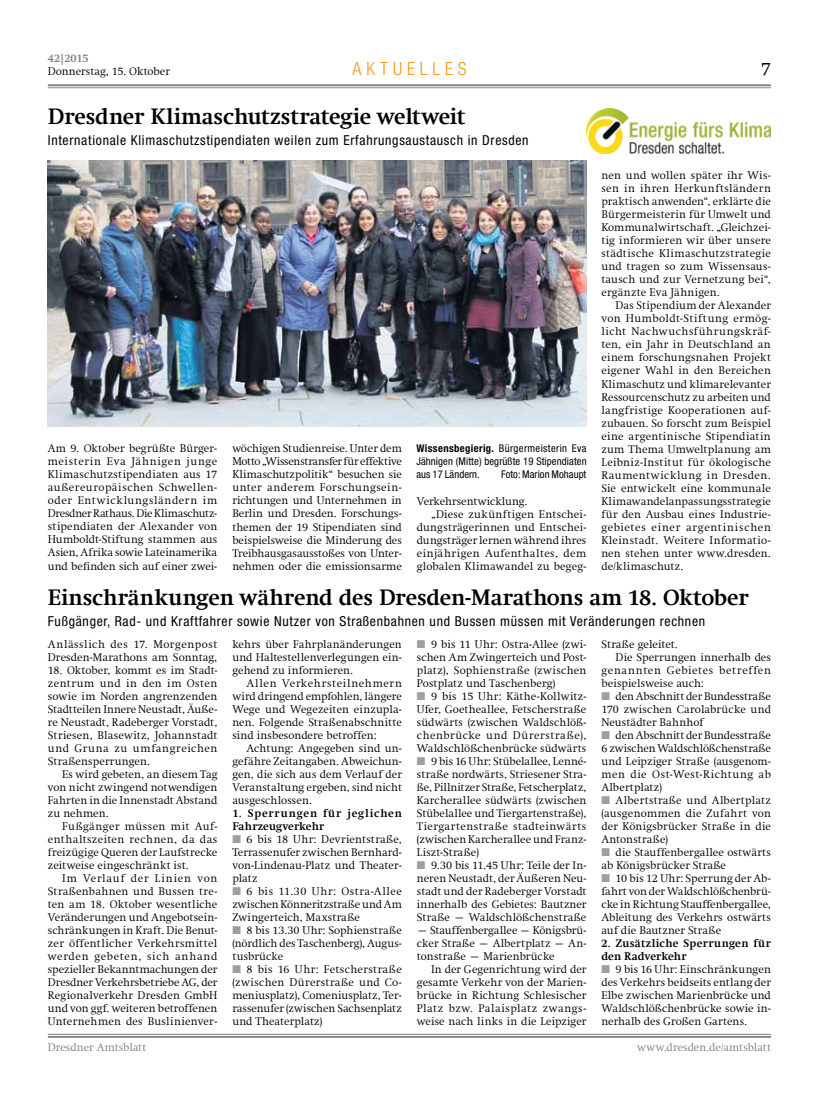
<style>
.page{position:relative;width:833px;height:1117px;background:#fff}
.page>*{position:absolute;margin:0;border:0;box-sizing:border-box;transform-origin:0 0}
.t1{font:700 22.5px "Swift Com";letter-spacing:-.01em;color:#000}
.t2{font:300 18.75px "Swift Com";color:#000}
.t3{font:300 condensed 18.12px "Helvetica Neue";letter-spacing:.265em;color:#f7941e}
.t4{font:condensed 13.75px "Helvetica Neue";letter-spacing:.05em;color:#000}
.t5{font:300 11.25px/13px "Swift Com";letter-spacing:.01em;color:#000;text-align:justify}
.t6{font:300 11.25px/13px "Swift Com";letter-spacing:.03em;color:#000}
.t7{font:300 11.25px "Swift Com";letter-spacing:.005em;color:#808285}
.t8{font:700 11.25px/13px "Swift Com";letter-spacing:.06em;color:#000}
.t9{font:700 11.25px/13px "Swift Com";letter-spacing:.03em;color:#000}
.t10{font:300 11.25px "Swift Com";letter-spacing:.045em;color:#000}
.t11{font:300 11.25px "Swift Com";letter-spacing:.065em;color:#000}
.t12{font:700 11.25px "Swift Com";color:#808285}
.t13{font:condensed 10.62px/13px "Helvetica Neue";letter-spacing:.01em;color:#000;text-align:justify}
.s1{font-weight:700}
.s2{color:#9d9fa2}
</style>
<div class="page">
<hr style="left:48px;top:87px;width:723px;height:1px;background:#808285">
<hr style="left:48px;top:84px;width:723px;height:2px;background:#808285">
<hr style="left:48px;top:1033px;width:723px;height:1px;background:#808285">
<hr style="left:48px;top:1035px;width:723px;height:2px;background:#808285">
<img style="left:48px;top:161px;width:538px;height:265px">
<img style="left:586px;top:109px;width:185px;height:44px">
<p class="t12" style="left:48px;top:52px;width:42px">42|2015</p>
<p class="t5" style="left:48px;top:65px;width:124px">Donnerstag, 15. Oktober</p>
<h3 class="t3" style="left:352px;top:58px;width:114px">AKTUELLES</h3>
<h1 class="t1" style="left:48px;top:103px;width:419px">Dresdner Klimaschutzstrategie weltweit</h1>
<p class="t4" style="left:48px;top:132px;width:482px">Internationale Klimaschutzstipendiaten weilen zum Erfahrungsaustausch in Dresden</p>
<p class="t5" style="left:48px;top:442px;width:171px">Am 9. Oktober begrüßte Bürger&shy;meisterin Eva Jähnigen junge Klimaschutzstipendiaten aus 17 außereuropäischen Schwellen&shy;oder Entwicklungsländern im Dresdner Rathaus. Die Klimaschutz&shy;stipendiaten der Alexander von Humboldt-Stiftung stammen aus Asien, Afrika sowie Lateinamerika und befinden sich auf einer zwei-</p>
<p class="t5" style="left:232px;top:442px;width:171px">wöchigen Studienreise. Unter dem Motto „Wissenstransfer für effektive Klimaschutzpolitik“ besuchen sie unter anderem Forschungsein&shy;richtungen und Unternehmen in Berlin und Dresden. Forschungs&shy;themen der 19 Stipendiaten sind beispielsweise die Minderung des Treibhausgasausstoßes von Unter&shy;nehmen oder die emissionsarme</p>
<p class="t13" style="left:416px;top:442px;width:172px"><span class="s1">Wissensbegierig.</span> Bürgermeisterin Eva Jähnigen (Mitte) begrüßte 19 Stipendiaten aus 17 Ländern.</p>
<p class="t13" style="left:501px;top:468px;width:87px">Foto: Marion Mohaupt</p>
<p class="t5" style="left:417px;top:494px;width:112px">Verkehrsentwicklung.</p>
<p class="t5" style="left:431px;top:507px;width:157px">„Diese zukünftigen Entschei-</p>
<p class="t5" style="left:417px;top:520px;width:171px">dungsträgerinnen und Entschei-</p>
<p class="t5" style="left:417px;top:533px;width:171px">dungsträger lernen während ihres</p>
<p class="t10" style="left:417px;top:546px;width:171px">einjährigen Aufenthaltes, dem</p>
<p class="t5" style="left:417px;top:559px;width:171px">globalen Klimawandel zu begeg-</p>
<h2 class="t2" style="left:761px;top:58px;width:12px">7</h2>
<p class="t5" style="left:601px;top:169px;width:171px">nen und wollen später ihr Wis&shy;sen in ihren Herkunftsländern praktisch anwenden“, erklärte die Bürgermeisterin für Umwelt und Kommunalwirtschaft. „Gleichzei&shy;tig informieren wir über unsere städtische Klimaschutzstrategie und tragen so zum Wissensaus&shy;tausch und zur Vernetzung bei“, ergänzte Eva Jähnigen.</p>
<p class="t5" style="left:601px;top:299px;width:171px;text-indent:14px">Das Stipendium der Alexander von Humboldt-Stiftung ermög&shy;licht Nachwuchsführungskräf&shy;ten, ein Jahr in Deutschland an einem forschungsnahen Projekt eigener Wahl in den Bereichen Klimaschutz und klimarelevanter Ressourcenschutz zu arbeiten und langfristige Kooperationen auf&shy;zubauen. So forscht zum Beispiel eine argentinische Stipendiatin zum Thema Umweltplanung am Leibniz-Institut für ökologische Raumentwicklung in Dresden.<br>Sie entwickelt eine kommunale Klimawandelanpassungsstrategie für den Ausbau eines Industrie&shy;gebietes einer argentinischen Kleinstadt. Weitere Informatio&shy;nen stehen unter www.dresden. de/klimaschutz.</p>
<h1 class="t1" style="left:48px;top:584px;width:702px">Einschränkungen während des Dresden-Marathons am 18. Oktober</h1>
<p class="t4" style="left:48px;top:613px;width:659px">Fußgänger, Rad- und Kraftfahrer sowie Nutzer von Straßenbahnen und Bussen müssen mit Veränderungen rechnen</p>
<p class="t6" style="left:48px;top:637px;width:171px">Anlässlich des 17. Morgenpost<br>Dresden-Marathons am Sonntag,</p>
<p class="t5" style="left:48px;top:663px;width:171px">18. Oktober, kommt es im Stadt&shy;zentrum und in den im Osten sowie im Norden angrenzenden Stadtteilen Innere Neustadt, Äuße&shy;re Neustadt, Radeberger Vorstadt, Striesen, Blasewitz, Johannstadt und Gruna zu umfangreichen Straßensperrungen.</p>
<p class="t5" style="left:48px;top:767px;width:171px;text-indent:14px">Es wird gebeten, an diesem Tag von nicht zwingend notwendigen Fahrten in die Innenstadt Abstand zu nehmen.</p>
<p class="t5" style="left:48px;top:819px;width:171px;text-indent:14px">Fußgänger müssen mit Auf&shy;enthaltszeiten rechnen, da das freizügige Queren der Laufstrecke zeitweise eingeschränkt ist.</p>
<p class="t5" style="left:48px;top:871px;width:171px;text-indent:14px">Im Verlauf der Linien von Straßenbahnen und Bussen tre&shy;ten am 18. Oktober wesentliche Veränderungen und Angebotsein&shy;schränkungen in Kraft. Die Benut&shy;zer öffentlicher Verkehrsmittel werden gebeten, sich anhand spezieller Bekanntmachungen der Dresdner Verkehrsbetriebe AG, der Regionalverkehr Dresden GmbH und von ggf. weiteren betroffenen Unternehmen des Buslinienver-</p>
<p class="t5" style="left:232px;top:637px;width:171px">kehrs über Fahrplanänderungen und Haltestellenverlegungen ein&shy;gehend zu informieren.</p>
<p class="t5" style="left:232px;top:676px;width:171px;text-indent:14px">Allen Verkehrsteilnehmern wird dringend empfohlen, längere Wege und Wegezeiten einzupla&shy;nen. Folgende Straßenabschnitte sind insbesondere betroffen:</p>
<p class="t5" style="left:232px;top:741px;width:171px;text-indent:14px">Achtung: Angegeben sind un&shy;gefähre Zeitangaben. Abweichun&shy;gen, die sich aus dem Verlauf der Veranstaltung ergeben, sind nicht ausgeschlossen.</p>
<p class="t8" style="left:232px;top:806px;width:171px">1. Sperrungen für jeglichen<br>Fahrzeugverkehr</p>
<p class="t5" style="left:232px;top:832px;width:171px"><span class="s2">■</span> 6 bis 18 Uhr: Devrientstraße, Terrassenufer zwischen Bernhard&shy;von-Lindenau-Platz und Theater&shy;platz</p>
<p class="t5" style="left:232px;top:884px;width:171px"><span class="s2">■</span> 6 bis 11.30 Uhr: Ostra-Allee zwischen Könneritzstraße und Am Zwingerteich, Maxstraße</p>
<p class="t5" style="left:232px;top:923px;width:171px"><span class="s2">■</span> 8 bis 13.30 Uhr: Sophienstraße (nördlich des Taschenberg), Augus&shy;tusbrücke</p>
<p class="t5" style="left:232px;top:962px;width:171px"><span class="s2">■</span> 8 bis 16 Uhr: Fetscherstraße (zwischen Dürerstraße und Co&shy;meniusplatz), Comeniusplatz, Ter&shy;rassenufer (zwischen Sachsenplatz und Theaterplatz)</p>
<p class="t5" style="left:417px;top:637px;width:171px"><span class="s2">■</span> 9 bis 11 Uhr: Ostra-Allee (zwi&shy;schen Am Zwingerteich und Post&shy;platz), Sophienstraße (zwischen Postplatz und Taschenberg)</p>
<p class="t5" style="left:417px;top:689px;width:171px"><span class="s2">■</span> 9 bis 15 Uhr: Käthe-Kollwitz-Ufer, Goetheallee, Fetscherstraße südwärts (zwischen Waldschlöß&shy;chenbrücke und Dürerstraße), Waldschlößchenbrücke südwärts</p>
<p class="t5" style="left:417px;top:754px;width:171px"><span class="s2">■</span> 9 bis 16 Uhr: Stübelallee, Lenné&shy;straße nordwärts, Striesener Stra&shy;ße, Pillnitzer Straße, Fetscherplatz, Karcherallee südwärts (zwischen Stübelallee und Tiergartenstraße), Tiergartenstraße stadteinwärts (zwischen Karcherallee und Franz-Liszt-Straße)</p>
<p class="t5" style="left:417px;top:858px;width:171px"><span class="s2">■</span> 9.30 bis 11.45 Uhr: Teile der In&shy;neren Neustadt, der Äußeren Neu&shy;stadt und der Radeberger Vorstadt innerhalb des Gebietes: Bautzner Straße – Waldschlößchenstraße</p>
<p class="t5" style="left:417px;top:923px;width:171px">– Stauffenbergallee – Königsbrü&shy;cker Straße – Albertplatz – An&shy;tonstraße – Marienbrücke</p>
<p class="t5" style="left:417px;top:962px;width:171px;text-indent:14px">In der Gegenrichtung wird der gesamte Verkehr von der Marien&shy;brücke in Richtung Schlesischer Platz bzw. Palaisplatz zwangs&shy;weise nach links in die Leipziger</p>
<p class="t5" style="left:601px;top:637px;width:78px">Straße geleitet.</p>
<p class="t5" style="left:615px;top:650px;width:157px">Die Sperrungen innerhalb des</p>
<p class="t11" style="left:601px;top:663px;width:171px">genannten Gebietes betreffen</p>
<p class="t5" style="left:601px;top:676px;width:104px">beispielsweise auch:</p>
<p class="t5" style="left:601px;top:689px;width:171px"><span class="s2">■</span> den Abschnitt der Bundesstraße 170 zwischen Carolabrücke und Neustädter Bahnhof</p>
<p class="t5" style="left:601px;top:728px;width:171px"><span class="s2">■</span> den Abschnitt der Bundesstraße 6 zwischen Waldschlößchenstraße und Leipziger Straße (ausgenom&shy;men die Ost-West-Richtung ab Albertplatz)</p>
<p class="t5" style="left:601px;top:793px;width:171px"><span class="s2">■</span> Albertstraße und Albertplatz (ausgenommen die Zufahrt von der Königsbrücker Straße in die Antonstraße)</p>
<p class="t5" style="left:601px;top:845px;width:171px"><span class="s2">■</span> die Stauffenbergallee ostwärts ab Königsbrücker Straße</p>
<p class="t5" style="left:601px;top:871px;width:171px"><span class="s2">■</span> 10 bis 12 Uhr: Sperrung der Ab&shy;fahrt von der Waldschlößchenbrü&shy;cke in Richtung Stauffenbergallee, Ableitung des Verkehrs ostwärts auf die Bautzner Straße</p>
<p class="t9" style="left:601px;top:936px;width:171px">2. Zusätzliche Sperrungen für den Radverkehr</p>
<p class="t5" style="left:601px;top:962px;width:171px"><span class="s2">■</span> 9 bis 16 Uhr: Einschränkungen des Verkehrs beidseits entlang der Elbe zwischen Marienbrücke und Waldschlößchenbrücke sowie in&shy;nerhalb des Großen Gartens.</p>
<p class="t7" style="left:48px;top:1040px;width:100px">Dresdner Amtsblatt</p>
<p class="t7" style="left:637px;top:1040px;width:135px">www.dresden.de/amtsblatt</p>
</div>
